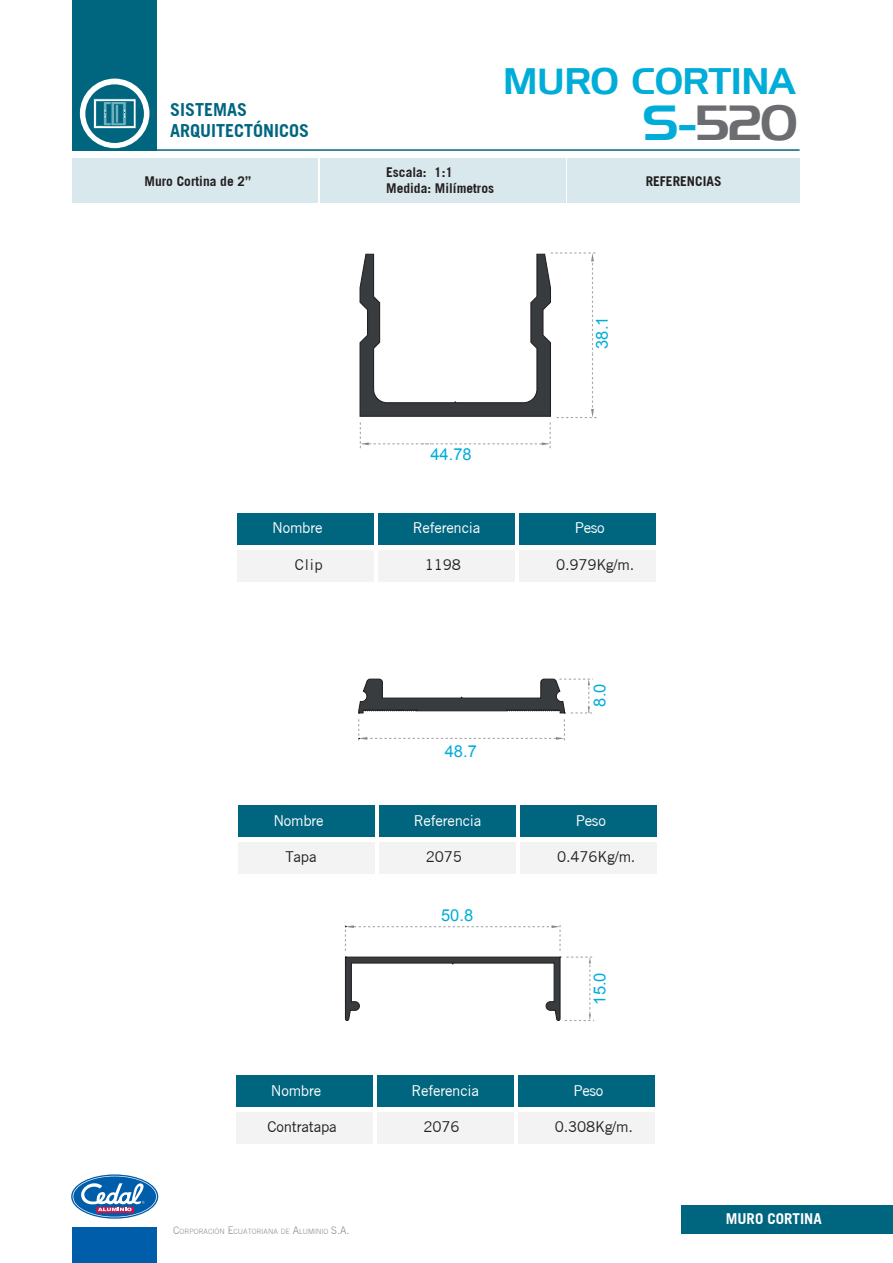
<style>
.page{position:relative;width:893px;height:1263px;background:#fff}
.page>*{position:absolute;margin:0;border:0;box-sizing:border-box;transform-origin:0 0}
.t1{font:48px "Handel Gothic BT";color:#6c6d70}
.t2{font:36px "Handel Gothic BT";letter-spacing:-.01em;color:#00add8}
.t3{font:700 18px/21.6px "Trade Gothic";color:#006680}
.t4{font:16.5px "Arial";color:#00add8}
.t5{font:15px "Trade Gothic";letter-spacing:-.02em;color:#fff}
.t6{font:15px "Trade Gothic";letter-spacing:-.01em;color:#231f20}
.t7{font:700 15px "Trade Gothic";color:#fff}
.t8{font:700 13.5px/16.2px "Trade Gothic";color:#231f20}
.t9{font:300 7.35px "Trade Gothic";color:#888e92}
.s1{color:#00add8}
.s2{font-size:10.5px}
</style>
<div class="page">
<div style="left:73px;top:1228px;width:84px;height:35px;background:#005daa"></div>
<svg style="left:71px;top:1174px;width:87px;height:45px"></svg>
<svg style="left:73px;top:1176px;width:83px;height:41px"></svg>
<svg style="left:97px;top:1211px;width:37px;height:1px"></svg>
<svg style="left:81px;top:1182px;width:68px;height:29px"></svg>
<hr style="left:72px;top:149px;width:728px;height:2px;background:#006680">
<div style="left:72px;top:158px;width:245px;height:44px;background:#d9e8ec"></div>
<div style="left:320px;top:158px;width:245px;height:44px;background:#d9e8ec"></div>
<div style="left:567px;top:158px;width:233px;height:44px;background:#d9e8ec"></div>
<div style="left:73px;top:0;width:84px;height:150px;background:#006680"></div>
<div style="left:80px;top:79px;width:69px;height:69px;background:#fff;border-radius:50%"></div>
<svg style="left:84px;top:83px;width:61px;height:61px"></svg>
<div style="left:681px;top:1205px;width:212px;height:28px;background:#006680"></div>
<div style="left:237px;top:513px;width:137px;height:32px;background:#006680"></div>
<div style="left:237px;top:550px;width:137px;height:31px;background:#f3f3f4"></div>
<div style="left:378px;top:513px;width:137px;height:32px;background:#006680"></div>
<div style="left:378px;top:550px;width:137px;height:31px;background:#f3f3f4"></div>
<div style="left:519px;top:513px;width:137px;height:32px;background:#006680"></div>
<div style="left:519px;top:550px;width:137px;height:31px;background:#f3f3f4"></div>
<div style="left:238px;top:805px;width:137px;height:32px;background:#006680"></div>
<div style="left:238px;top:842px;width:137px;height:31px;background:#f3f3f4"></div>
<div style="left:379px;top:805px;width:137px;height:32px;background:#006680"></div>
<div style="left:379px;top:842px;width:137px;height:31px;background:#f3f3f4"></div>
<div style="left:520px;top:805px;width:137px;height:32px;background:#006680"></div>
<div style="left:520px;top:842px;width:137px;height:31px;background:#f3f3f4"></div>
<div style="left:236px;top:1075px;width:137px;height:32px;background:#006680"></div>
<div style="left:236px;top:1112px;width:137px;height:32px;background:#f3f3f4"></div>
<div style="left:377px;top:1075px;width:136px;height:32px;background:#006680"></div>
<div style="left:377px;top:1112px;width:136px;height:32px;background:#f3f3f4"></div>
<div style="left:518px;top:1075px;width:136px;height:32px;background:#006680"></div>
<div style="left:518px;top:1112px;width:136px;height:32px;background:#f3f3f4"></div>
<svg style="left:359px;top:252px;width:238px;height:197px"></svg>
<svg style="left:358px;top:678px;width:235px;height:63px"></svg>
<svg style="left:344px;top:922px;width:250px;height:99px"></svg>
<h2 class="t2" style="left:503px;top:59px;width:293px">MURO CORTINA</h2>
<p class="t3" style="left:170px;top:98px;width:141px">SISTEMAS<br>ARQUITECTÓNICOS</p>
<p class="t8" style="left:145px;top:173px;width:108px">Muro Cortina de 2”</p>
<p class="t8" style="left:646px;top:173px;width:77px">REFERENCIAS</p>
<h1 class="t1" style="left:642px;top:93px;width:157px"><span class="s1">S-</span>520</h1>
<p class="t8" style="left:386px;top:164px;width:110px">Escala: 1:1<br>Medida: Milímetros</p>
<p class="t4" style="left:430px;top:442px;width:43px">44.78</p>
<p class="t4" style="left:591px;top:349px;width:34px;rotate:-90deg">38.1</p>
<p class="t5" style="left:272px;top:519px;width:52px">Nombre</p>
<p class="t5" style="left:413px;top:519px;width:69px">Referencia</p>
<p class="t5" style="left:575px;top:519px;width:32px">Peso</p>
<p class="t6" style="left:295px;top:555px;width:30px">Clip</p>
<p class="t6" style="left:425px;top:555px;width:38px">1198</p>
<p class="t6" style="left:556px;top:555px;width:80px">0.979Kg/m.</p>
<p class="t4" style="left:445px;top:740px;width:34px">48.7</p>
<p class="t4" style="left:588px;top:707px;width:24px;rotate:-90deg">8.0</p>
<p class="t5" style="left:273px;top:811px;width:52px">Nombre</p>
<p class="t5" style="left:414px;top:811px;width:69px">Referencia</p>
<p class="t5" style="left:576px;top:811px;width:32px">Peso</p>
<p class="t6" style="left:285px;top:848px;width:33px">Tapa</p>
<p class="t6" style="left:426px;top:848px;width:38px">2075</p>
<p class="t6" style="left:557px;top:848px;width:80px">0.476Kg/m.</p>
<p class="t4" style="left:441px;top:904px;width:34px">50.8</p>
<p class="t4" style="left:588px;top:1004px;width:34px;rotate:-90deg">15.0</p>
<p class="t5" style="left:271px;top:1081px;width:52px">Nombre</p>
<p class="t5" style="left:411px;top:1081px;width:69px">Referencia</p>
<p class="t5" style="left:573px;top:1081px;width:32px">Peso</p>
<p class="t6" style="left:267px;top:1118px;width:71px">Contratapa</p>
<p class="t6" style="left:424px;top:1118px;width:38px">2076</p>
<p class="t6" style="left:555px;top:1118px;width:80px">0.308Kg/m.</p>
<p class="t9" style="left:173px;top:1227px;width:178px"><span class="s2">C</span>ORPORACIÓN <span class="s2">E</span>CUATORIANA DE <span class="s2">A</span>LUMINIO <span class="s2">S.A.</span></p>
<p class="t7" style="left:726px;top:1209px;width:97px">MURO CORTINA</p>
</div>
